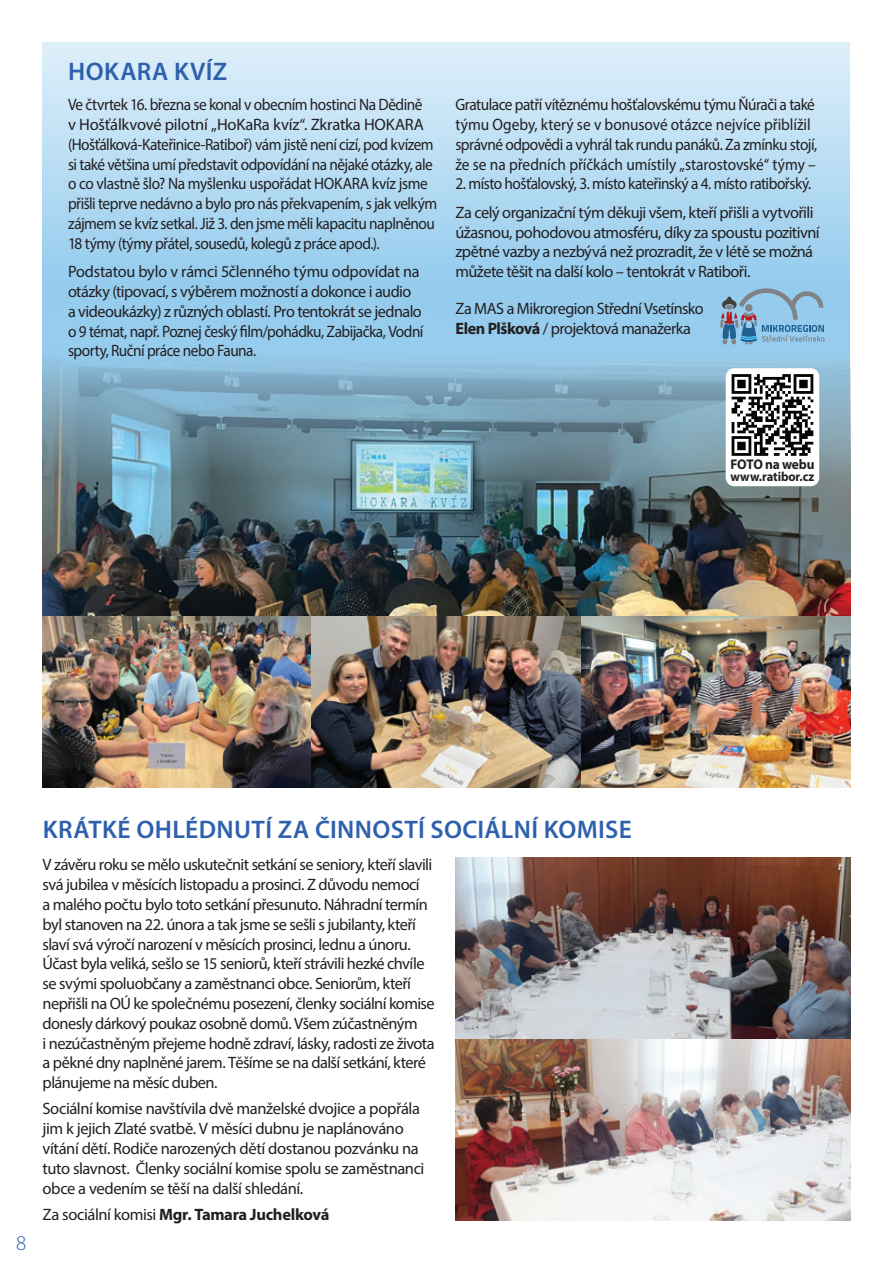
<style>
.page{position:relative;width:893px;height:1263px;background:#fff}
.page>*{position:absolute;margin:0;border:0;box-sizing:border-box;transform-origin:0 0}
.t1{font:600 25.5px "Myriad Pro";letter-spacing:.015em;color:#2f60ad}
.t2{font:300 21px "Myriad Pro";color:#2f60ad}
.t3{font:16.5px/19.8px "Myriad Pro";letter-spacing:-.03em;color:#231f20}
.t4{font:16.5px/19.8px "Myriad Pro";letter-spacing:-.03em;color:#231f20;scale:.93 1}
.t5{font:700 16.5px "Myriad Pro";letter-spacing:-.02em;color:#231f20}
.t6{font:700 14.1px "Myriad Pro";letter-spacing:-.02em;color:#231f20;scale:.95 1}
.t7{font:700 13.2px "Myriad Pro";letter-spacing:-.005em;color:#231f20;scale:.95 1}
.s1{font-weight:700}
.s2{font-weight:400}
</style>
<div class="page">
<img style="left:43px;top:615px;width:807px;height:173px">
<img style="left:43px;top:43px;width:807px;height:572px">
<svg style="left:720px;top:288px;width:105px;height:57px;background:#85afcd"></svg>
<img style="left:455px;top:858px;width:395px;height:181px">
<img style="left:455px;top:1039px;width:395px;height:181px">
<div style="left:726px;top:368px;width:93px;height:118px;background:#fff;border-radius:9px"></div>
<svg style="left:732px;top:374px;width:81px;height:82px"></svg>
<h1 class="t1" style="left:68px;top:55px;width:160px">HOKARA KVÍZ</h1>
<p class="t4" style="left:68px;top:94px;width:399px">Ve čtvrtek 16. března se konal v obecním hostinci Na Dědině<br>v Hošťálkvové pilotní „HoKaRa kvíz“. Zkratka HOKARA (Hošťálková-Kateřinice-Ratiboř) vám jistě není cizí, pod kvízem si také většina umí představit odpovídání na nějaké otázky, ale o co vlastně šlo? Na myšlenku uspořádat HOKARA kvíz jsme přišli teprve nedávno a bylo pro nás překvapením, s jak velkým zájmem se kvíz setkal. Již 3. den jsme měli kapacitu naplněnou 18 týmy (týmy přátel, sousedů, kolegů z práce apod.).</p>
<p class="t3" style="left:68px;top:261px;width:357px">Podstatou bylo v rámci 5členného týmu odpovídat na otázky (tipovací, s výběrem možností a dokonce i audio<br>a videoukázky) z různých oblastí. Pro tentokrát se jednalo o 9 témat, např. Poznej český film/pohádku, Zabijačka, Vodní sporty, Ruční práce nebo Fauna.</p>
<p class="t4" style="left:455px;top:94px;width:390px">Gratulace patří vítěznému hošťalovskému týmu Ňúrači a také týmu Ogeby, který se v bonusové otázce nejvíce přiblížil správné odpovědi a vyhrál tak rundu panáků. Za zmínku stojí, že se na předních příčkách umístily „starostovské“ týmy –</p>
<p class="t4" style="left:455px;top:169px;width:386px;line-height:28.3px">2. místo hošťalovský, 3. místo kateřinský a 4. místo ratibořský.<br>Za celý organizační tým děkuji všem, kteří přišli a vytvořili</p>
<p class="t3" style="left:455px;top:222px;width:366px">úžasnou, pohodovou atmosféru, díky za spoustu pozitivní zpětné vazby a nezbývá než prozradit, že v létě se možná můžete těšit na další kolo – tentokrát v Ratiboři.</p>
<p class="t3" style="left:455px;top:298px;width:250px">Za MAS a Mikroregion Střední Vsetínsko<br><span class="s1">Elen Plšková</span> / projektová manažerka</p>
<p class="t6" style="left:730px;top:455px;width:90px">FOTO na webu</p>
<p class="t7" style="left:731px;top:468px;width:90px">www.ratibor.cz</p>
<p class="t2" style="left:16px;top:1231px;width:12px">8</p>
<h1 class="t1" style="left:43px;top:813px;width:591px">KRÁTKÉ OHLÉDNUTÍ ZA ČINNOSTÍ SOCIÁLNÍ KOMISE</h1>
<p class="t3" style="left:43px;top:855px;width:394px">V závěru roku se mělo uskutečnit setkání se seniory, kteří slavili svá jubilea v měsících listopadu a prosinci. Z důvodu nemocí<br>a malého počtu bylo toto setkání přesunuto. Náhradní termín byl stanoven na 22. února a tak jsme se sešli s jubilanty, kteří slaví svá výročí narození v měsících prosinci, lednu a únoru.<br>Účast byla veliká, sešlo se 15 seniorů, kteří strávili hezké chvíle se svými spoluobčany a zaměstnanci obce. Seniorům, kteří nepřišli na OÚ ke společnému posezení, členky sociální komise donesly dárkový poukaz osobně domů. Všem zúčastněným<br>i nezúčastněným přejeme hodně zdraví, lásky, radosti ze života a pěkné dny naplněné jarem. Těšíme se na další setkání, které plánujeme na měsíc duben.</p>
<p class="t3" style="left:43px;top:1098px;width:383px">Sociální komise navštívila dvě manželské dvojice a popřála jim k jejich Zlaté svatbě. V měsíci dubnu je naplánováno vítání dětí. Rodiče narozených dětí dostanou pozvánku na tuto slavnost. Členky sociální komise spolu se zaměstnanci obce a vedením se těší na další shledání.</p>
<p class="t5" style="left:43px;top:1203px;width:289px"><span class="s2">Za sociální komisi</span> Mgr. Tamara Juchelková</p>
</div>
